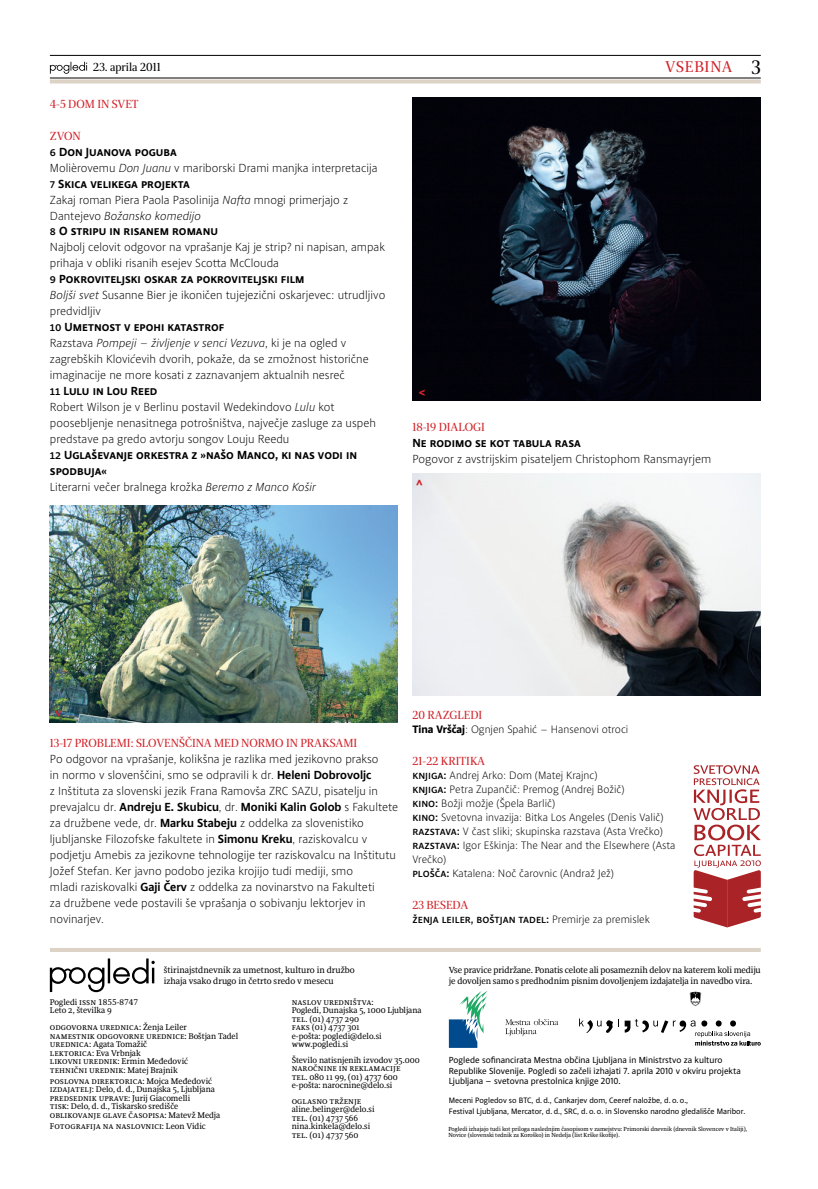
<style>
.page{position:relative;width:818px;height:1189px;background:#fff}
.page>*{position:absolute;margin:0;border:0;box-sizing:border-box;transform-origin:0 0}
.t1{font:16px "Delo N Demi";letter-spacing:.05em;color:#d1232a}
.t2{font:300 12px/16px "Delo S";color:#000}
.t3{font:12px "Delo N Demi";color:#d1232a}
.t4{font:12px "Delo N Demi";color:#000}
.t5{font:800 12px "Delo S";color:#d1232a}
.t6{font:300 11px/14px "Delo S";color:#000}
.t7{font:600 11px "Delo S";color:#000}
.t8{font:9px/10.5px "Delo Text";letter-spacing:-.01em;color:#000}
.t9{font:9px/10.5px "Delo S";color:#000}
.t10{font:8.5px/8.5px "Delo Text";color:#000}
.t11{font:8.5px/8.5px "Delo Text LFSC";color:#000}
.t12{font:8px/10.5px "Delo S";color:#000}
.t13{font:6px/6.5px "Delo Text";color:#000}
.s1{font-size:20px;color:#000}
.s2{font-family:"Delo N Demi";font-weight:400;color:#d1232a}
.s3{font-weight:600}
.s4{font-weight:700}
.s5{font-style:italic}
.s6{font-weight:800}
.s7{font-weight:300}
.s8{font-family:"Delo Text LFSC"}
.s9{font-family:"Delo Text LF"}
.s10{font-family:"Delo Text"}
.s11{font-family:"Delo Text Regular SC"}
</style>
<div class="page">
<svg style="left:50px;top:62px;width:37px;height:12px"></svg>
<hr style="left:50px;top:78px;width:710px;height:1px;background:#000">
<hr style="left:50px;top:55px;width:710px;height:1px;background:#000">
<svg style="left:50px;top:80px;width:710px;height:4px;background:#e0d7cd"></svg>
<svg style="left:50px;top:958px;width:105px;height:34px"></svg>
<svg style="left:579px;top:1018px;width:181px;height:28px"></svg>
<svg style="left:689px;top:992px;width:12px;height:14px"></svg>
<hr style="left:50px;top:948px;width:710px;height:4px;background:#dcd2c6">
<svg style="left:505px;top:1019px;width:53px;height:17px"></svg>
<svg style="left:449px;top:991px;width:38px;height:57px"></svg>
<img style="left:412px;top:98px;width:348px;height:302px">
<img style="left:412px;top:474px;width:348px;height:221px">
<img style="left:50px;top:505px;width:348px;height:217px">
<svg style="left:693px;top:765px;width:67px;height:162px"></svg>
<svg style="left:419px;top:390px;width:6px;height:6px"></svg>
<svg style="left:416px;top:479px;width:6px;height:6px"></svg>
<p class="t4" style="left:93px;top:59px;width:69px">23. APRILA 2011</p>
<p class="t1" style="left:665px;top:56px;width:97px">VSEBINA <span class="s1">3</span></p>
<p class="t3" style="left:50px;top:96px;width:90px">4-5 DOM IN SVET</p>
<p class="t2" style="left:50px;top:129px;width:337px"><span class="s2">ZVON<br></span><span class="s3">6</span> <span class="s4">Don Juanova poguba<br></span>Molièrovemu <span class="s5">Don Juanu</span> v mariborski Drami manjka interpretacija <span class="s3">7</span> <span class="s4">Skica velikega projekta<br></span>Zakaj roman Piera Paola Pasolinija <span class="s5">Nafta</span> mnogi primerjajo z Dantejevo <span class="s5">Božansko komedijo<br></span><span class="s3">8</span> <span class="s4">O stripu in risanem romanu<br></span>Najbolj celovit odgovor na vprašanje Kaj je strip? ni napisan, ampak prihaja v obliki risanih esejev Scotta McClouda<br><span class="s3">9</span> <span class="s4">Pokroviteljski oskar za pokroviteljski film<br></span><span class="s5">Boljši svet</span> Susanne Bier je ikoničen tujejezični oskarjevec: utrudljivo predvidljiv<br><span class="s3">10</span> <span class="s4">Umetnost v epohi katastrof<br></span>Razstava <span class="s5">Pompeji – življenje v senci Vezuva</span>, ki je na ogled v zagrebških Klovi<span class="s5">ć</span>evih dvorih, pokaže, da se zmožnost historične imaginacije ne more kosati z zaznavanjem aktualnih nesreč<br><span class="s3">11</span> <span class="s4">Lulu in Lou Reed<br></span>Robert Wilson je v Berlinu postavil Wedekindovo <span class="s5">Lulu</span> kot poosebljenje nenasitnega potrošništva, največje zasluge za uspeh predstave pa gredo avtorju songov Louju Reedu<br><span class="s3">12</span> <span class="s4">Uglaševanje orkestra z »našo Manco, ki nas vodi in spodbuja«<br></span>Literarni večer bralnega krožka <span class="s5">Beremo z Manco Košir</span></p>
<p class="t2" style="left:412px;top:420px;width:300px"><span class="s2">18-19 DIALOGI<br></span><span class="s4">Ne rodimo se kot tabula rasa<br></span>Pogovor z avstrijskim pisateljem Christophom Ransmayrjem</p>
<p class="t5" style="left:67px;top:709px;width:8px;rotate:90deg">&gt;</p>
<p class="t2" style="left:50px;top:737px;width:350px"><span class="s2">13-17 PROBLEMI: SLOVENŠČINA MED NORMO IN PRAKSAMI<br></span>Po odgovor na vprašanje, kolikšna je razlika med jezikovno prakso<br>in normo v slovenščini, smo se odpravili k dr. <span class="s4">Heleni Dobrovoljc<br></span>z Inštituta za slovenski jezik Frana Ramovša ZRC SAZU, pisatelju in prevajalcu dr. <span class="s4">Andreju E. Skubicu</span>, dr. <span class="s4">Moniki Kalin Golob</span> s Fakultete za družbene vede, dr. <span class="s4">Marku Stabeju</span> z oddelka za slovenistiko ljubljanske Filozofske fakultete in <span class="s4">Simonu Kreku</span>, raziskovalcu v podjetju Amebis za jezikovne tehnologije ter raziskovalcu na Inštitutu Jožef Stefan. Ker javno podobo jezika krojijo tudi mediji, smo<br>mladi raziskovalki <span class="s4">Gaji Červ</span> z oddelka za novinarstvo na Fakulteti<br>za družbene vede postavili še vprašanja o sobivanju lektorjev in novinarjev.</p>
<p class="t3" style="left:412px;top:707px;width:71px">20 RAZGLEDI</p>
<p class="t6" style="left:412px;top:723px;width:217px"><span class="s6">Tina Vrščaj</span>: Ognjen Spahić – Hansenovi otroci</p>
<p class="t3" style="left:412px;top:753px;width:74px">21-22 KRITIKA</p>
<p class="t6" style="left:412px;top:769px;width:264px"><span class="s3">KNJIGA:</span> Andrej Arko: Dom (Matej Krajnc)<br><span class="s3">KNJIGA:</span> Petra Zupančič: Premog (Andrej Božič)<br><span class="s3">KINO:</span> Božji možje (Špela Barlič)<br><span class="s3">KINO:</span> Svetovna invazija: Bitka Los Angeles (Denis Valič)<br><span class="s3">RAZSTAVA:</span> V čast sliki; skupinska razstava (Asta Vrečko)<br><span class="s3">RAZSTAVA:</span> Igor Eškinja: The Near and the Elsewhere (Asta Vrečko)<br><span class="s3">PLOŠČA:</span> Katalena: Noč čarovnic (Andraž Jež)</p>
<p class="t3" style="left:412px;top:897px;width:57px">23 BESEDA</p>
<p class="t7" style="left:412px;top:913px;width:239px">Ženja Leiler, Boštjan Tadel: <span class="s7">Premirje za premislek</span></p>
<p class="t8" style="left:164px;top:965px;width:192px">štirinajstdnevnik za umetnost, kulturo in družbo izhaja vsako drugo in četrto sredo v mesecu</p>
<p class="t8" style="left:449px;top:965px;width:313px">Vse pravice pridržane. Ponatis celote ali posameznih delov na katerem koli mediju je dovoljen samo s predhodnim pisnim dovoljenjem izdajatelja in navedbo vira.</p>
<p class="t10" style="left:50px;top:997px;width:90px">Pogledi <span class="s8">issn</span> <span class="s9">1855-8747<br></span>Leto 2, številka 9</p>
<p class="t11" style="left:50px;top:1023px;width:190px">odgovorna urednica: <span class="s10">Ženja Leiler<br></span>namestnik odgovorne urednice: <span class="s10">Boštjan Tadel </span>urednica: <span class="s10">Agata Tomažič<br></span><span class="s11">lektorica</span><span class="s10">: Eva Vrbnjak<br></span>likovni urednik: <span class="s10">Ermin Međedović<br></span>tehnični urednik: <span class="s10">Matej Brajnik</span></p>
<p class="t10" style="left:50px;top:1077px;width:172px"><span class="s8">poslovna direktorica:</span> Mojca Međedović <span class="s8">izdajatelj:</span> Delo, d. d., Dunajska 5, Ljubljana <span class="s8">predsednik uprave:</span> Jurij Giacomelli<br><span class="s8">tisk:</span> Delo, d. d., Tiskarsko središče <span class="s8">oblikovanje glave časopisa:</span> Matevž Medja</p>
<p class="t11" style="left:50px;top:1122px;width:157px">Fotografija na naslovnici: <span class="s10">Leon Vidic</span></p>
<p class="t10" style="left:292px;top:997px;width:131px"><span class="s8">naslov uredništva:<br></span>Pogledi, Dunajska 5, 1000 Ljubljana <span class="s8">tel.</span> (01) 4737 290<br><span class="s8">faks</span> (01) 4737 301<br>e-pošta: pogledi@delo.si www.pogledi.si</p>
<p class="t10" style="left:292px;top:1055px;width:130px">Število natisnjenih izvodov 35.000 <span class="s8">naročnine in reklamacije<br>tel.</span> 080 11 99, (01) 4737 600 e-pošta: narocnine@delo.si</p>
<p class="t10" style="left:292px;top:1097px;width:84px"><span class="s8">oglasno trženje </span>aline.belinger@delo.si <span class="s8">tel.</span> (01) 4737 566 nina.kinkela@delo.si <span class="s8">tel.</span> (01) 4737 560</p>
<p class="t9" style="left:449px;top:1055px;width:293px">Poglede sofinancirata Mestna občina Ljubljana in Ministrstvo za kulturo<br>Republike Slovenije. Pogledi so začeli izhajati 7. aprila 2010 v okviru projekta<br>Ljubljana – svetovna prestolnica knjige 2010.</p>
<p class="t12" style="left:449px;top:1096px;width:298px">Meceni Pogledov so BTC, d. d., Cankarjev dom, Ceeref naložbe, d. o. o.,<br>Festival Ljubljana, Mercator, d. d., SRC, d. o. o. in Slovensko narodno gledališče Maribor.</p>
<p class="t13" style="left:448px;top:1125px;width:300px">Pogledi izhajajo tudi kot priloga naslednjim časopisom v zamejstvu: Primorski dnevnik (dnevnik Slovencev v Italiji),<br>Novice (slovenski tednik za Koroško) in Nedelja (list Krške škofije).</p>
</div>
